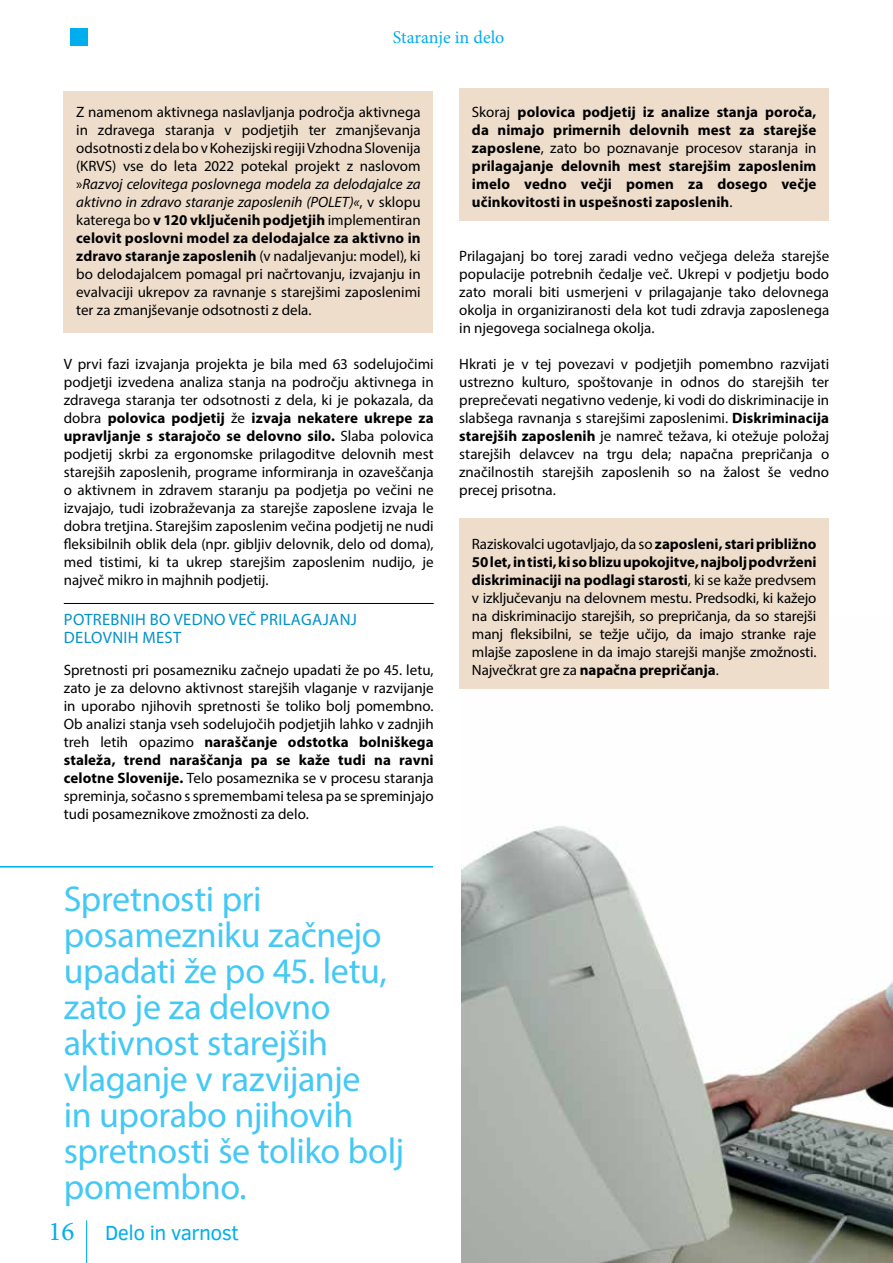
<style>
.page{position:relative;width:893px;height:1263px;background:#fff}
.page>*{position:absolute;margin:0;border:0;box-sizing:border-box;transform-origin:0 0}
.t1{font:36px/36px "Myriad Pro";letter-spacing:-.01em;color:#44c8f5}
.t2{font:21px "Clear Sans";letter-spacing:-.025em;color:#00aeef}
.t3{font:18px "Minion Pro";color:#00aeef}
.t4{font:16.5px "Myriad Pro";color:#0092c8}
.t5{font:15px/18px "Myriad Pro";color:#000;text-align:justify}
.t6{font:700 15px/18px "Myriad Pro";letter-spacing:.005em;color:#000;text-align:justify}
.s1{font-style:italic}
.s2{font-weight:700}
.s3{font-family:"Minion Pro";font-size:27px}
.s4{font-weight:400}
</style>
<div class="page">
<hr style="left:86px;top:1220px;width:1px;height:43px;background:#00aeef">
<div style="left:71px;top:29px;width:17px;height:17px;background:#00aeef"></div>
<img style="left:461px;top:826px;width:432px;height:437px">
<hr style="left:64px;top:603px;width:370px;height:1px;background:#000">
<div style="left:459px;top:88px;width:370px;height:133px;background:#efddcc"></div>
<div style="left:459px;top:518px;width:370px;height:171px;background:#efddcc"></div>
<div style="left:63px;top:91px;width:370px;height:242px;background:#efddcc"></div>
<hr style="left:0;top:866px;width:433px;height:1px;background:#00aeef">
<p class="t3" style="left:393px;top:25px;width:113px">Staranje in delo</p>
<p class="t5" style="left:76px;top:103px;width:346px">Z namenom aktivnega naslavljanja področja aktivnega in zdravega staranja v podjetjih ter zmanjševanja odsotnosti z dela bo v Kohezijski regiji Vzhodna Slovenija (KRVS) vse do leta 2022 potekal projekt z naslovom »<span class="s1">Razvoj celovitega poslovnega modela za delodajalce za aktivno in zdravo staranje zaposlenih (POLET)«</span>, v sklopu katerega bo <span class="s2">v 120 vključenih podjetjih</span> implementiran <span class="s2">celovit poslovni model za delodajalce za aktivno in zdravo staranje zaposlenih</span> (v nadaljevanju: model), ki bo delodajalcem pomagal pri načrtovanju, izvajanju in evalvaciji ukrepov za ravnanje s starejšimi zaposlenimi ter za zmanjševanje odsotnosti z dela.</p>
<p class="t5" style="left:64px;top:355px;width:371px">V prvi fazi izvajanja projekta je bila med 63 sodelujočimi podjetji izvedena analiza stanja na področju aktivnega in zdravega staranja ter odsotnosti z dela, ki je pokazala, da dobra <span class="s2">polovica podjetij</span> že <span class="s2">izvaja nekatere ukrepe za upravljanje s starajočo se delovno silo.</span> Slaba polovica podjetij skrbi za ergonomske prilagoditve delovnih mest starejših zaposlenih, programe informiranja in ozaveščanja o aktivnem in zdravem staranju pa podjetja po večini ne izvajajo, tudi izobraževanja za starejše zaposlene izvaja le dobra tretjina. Starejšim zaposlenim večina podjetij ne nudi fleksibilnih oblik dela (npr. gibljiv delovnik, delo od doma), med tistimi, ki ta ukrep starejšim zaposlenim nudijo, je največ mikro in majhnih podjetij.</p>
<p class="t4" style="left:64px;top:610px;width:19px">Potrebnih</p>
<p class="t4" style="left:150px;top:610px;width:36px">bo vedno</p>
<p class="t4" style="left:229px;top:610px;width:10px">več</p>
<p class="t4" style="left:260px;top:610px;width:10px">prilagajanj</p>
<p class="t4" style="left:64px;top:628px;width:11px">delovnih</p>
<p class="t4" style="left:142px;top:628px;width:11px">mest</p>
<p class="t5" style="left:64px;top:661px;width:371px">Spretnosti pri posamezniku začnejo upadati že po 45. letu, zato je za delovno aktivnost starejših vlaganje v razvijanje in uporabo njihovih spretnosti še toliko bolj pomembno.<br>Ob analizi stanja vseh sodelujočih podjetjih lahko v zadnjih treh letih opazimo <span class="s2">naraščanje odstotka bolniškega staleža, trend naraščanja pa se kaže tudi na ravni celotne Slovenije.</span> Telo posameznika se v procesu staranja spreminja, sočasno s spremembami telesa pa se spreminjajo tudi posameznikove zmožnosti za delo.</p>
<h1 class="t1" style="left:64px;top:880px;width:342px">Spretnosti pri posamezniku začnejo upadati že po 45. letu, zato je za delovno aktivnost starejših vlaganje v razvijanje<br>in uporabo njihovih spretnosti še toliko bolj pomembno.</h1>
<h2 class="t2" style="left:48px;top:1219px;width:192px"><span class="s3">16</span> Delo in varnost</h2>
<p class="t6" style="left:472px;top:102px;width:346px"><span class="s4">Skoraj</span> polovica podjetij iz analize stanja poroča, da nimajo primernih delovnih mest za starejše zaposlene<span class="s4">, zato bo poznavanje procesov staranja in </span>prilagajanje delovnih mest starejšim zaposlenim imelo vedno večji pomen za dosego večje učinkovitosti in uspešnosti zaposlenih<span class="s4">.</span></p>
<p class="t5" style="left:459px;top:247px;width:372px">Prilagajanj bo torej zaradi vedno večjega deleža starejše populacije potrebnih čedalje več. Ukrepi v podjetju bodo zato morali biti usmerjeni v prilagajanje tako delovnega okolja in organiziranosti dela kot tudi zdravja zaposlenega in njegovega socialnega okolja.</p>
<p class="t5" style="left:459px;top:355px;width:372px">Hkrati je v tej povezavi v podjetjih pomembno razvijati ustrezno kulturo, spoštovanje in odnos do starejših ter preprečevati negativno vedenje, ki vodi do diskriminacije in slabšega ravnanja s starejšimi zaposlenimi. <span class="s2">Diskriminacija starejših zaposlenih</span> je namreč težava, ki otežuje položaj starejših delavcev na trgu dela; napačna prepričanja o značilnostih starejših zaposlenih so na žalost še vedno precej prisotna.</p>
<p class="t5" style="left:472px;top:535px;width:346px">Raziskovalci ugotavljajo, da so <span class="s2">zaposleni, stari približno 50 let, in tisti, ki so blizu upokojitve, najbolj podvrženi diskriminaciji na podlagi starosti</span>, ki se kaže predvsem v izključevanju na delovnem mestu. Predsodki, ki kažejo na diskriminacijo starejših, so prepričanja, da so starejši manj fleksibilni, se težje učijo, da imajo stranke raje mlajše zaposlene in da imajo starejši manjše zmožnosti.<br>Največkrat gre za <span class="s2">napačna prepričanja</span>.</p>
</div>
